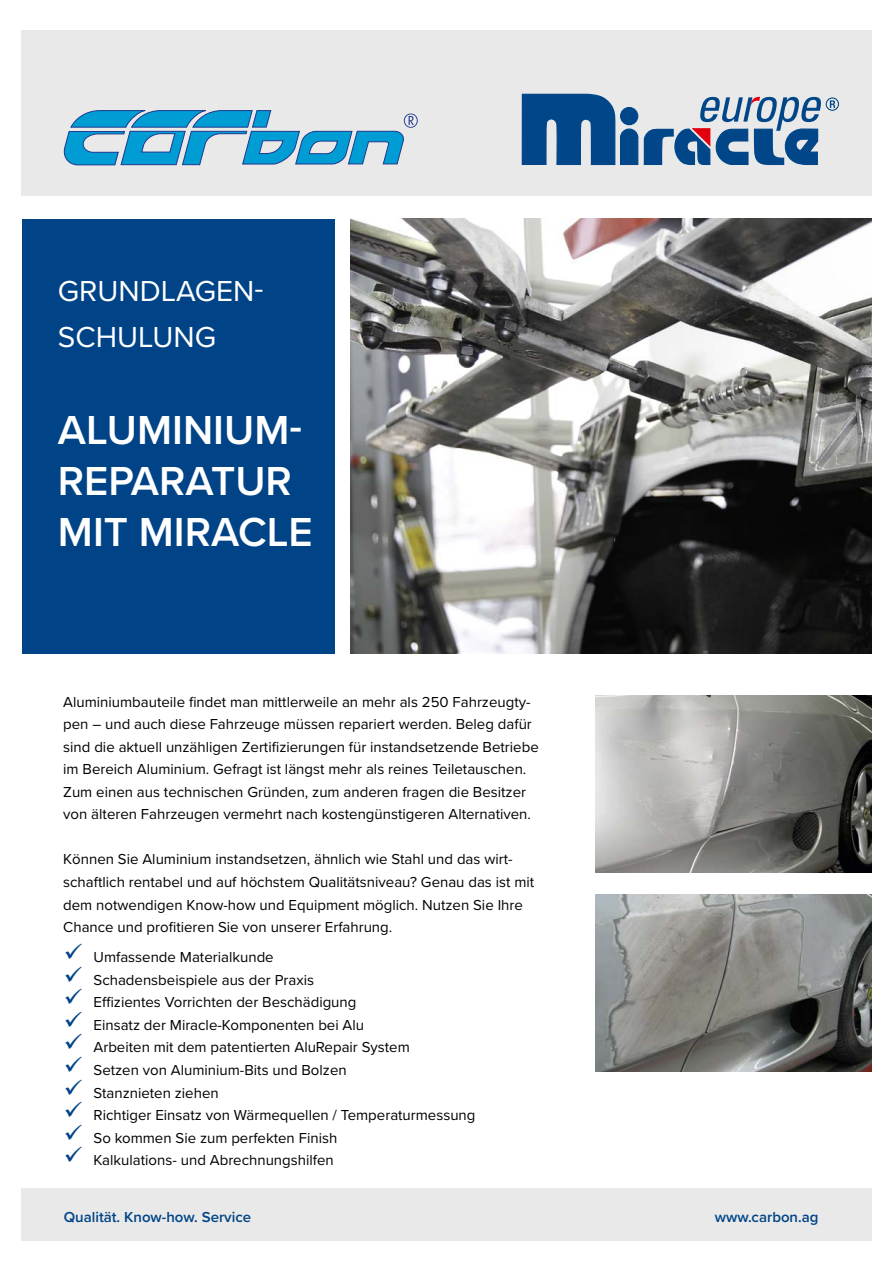
<style>
.page{position:relative;width:893px;height:1263px;background:#fff}
.page>*{position:absolute;margin:0;border:0;box-sizing:border-box;transform-origin:0 0}
.t1{font:600 42px/51px "Proxima Nova";color:#fff}
.t2{font:30px/46px "Proxima Nova";color:#fff}
.t3{font:15px/22.5px "Proxima Nova";color:#000}
.t4{font:600 15px "Proxima Nova";color:#004487}
</style>
<div class="page">
<img style="left:351px;top:219px;width:521px;height:434px">
<div style="left:22px;top:219px;width:313px;height:434px;background:#004487"></div>
<div style="left:21px;top:30px;width:851px;height:165px;background:#e9e9e9"></div>
<div style="left:21px;top:1188px;width:851px;height:52px;background:#e9e9e9"></div>
<img style="left:595px;top:695px;width:277px;height:177px">
<img style="left:595px;top:894px;width:277px;height:177px">
<svg style="left:64px;top:93px;width:775px;height:72px"></svg>
<h2 class="t2" style="left:58px;top:266px;width:207px">GRUNDLAGEN-<br>SCHULUNG</h2>
<h1 class="t1" style="left:58px;top:403px;width:256px">ALUMINIUM-<br>REPARATUR<br>MIT MIRACLE</h1>
<p class="t3" style="left:63px;top:690px;width:477px">Aluminiumbauteile findet man mittlerweile an mehr als 250 Fahrzeugty&shy;pen – und auch diese Fahrzeuge müssen repariert werden. Beleg dafür sind die aktuell unzähligen Zertifizierungen für instandsetzende Betriebe im Bereich Aluminium. Gefragt ist längst mehr als reines Teiletauschen.<br>Zum einen aus technischen Gründen, zum anderen fragen die Besitzer von älteren Fahrzeugen vermehrt nach kostengünstigeren Alternativen.</p>
<p class="t3" style="left:63px;top:847px;width:473px">Können Sie Aluminium instandsetzen, ähnlich wie Stahl und das wirt&shy;schaftlich rentabel und auf höchstem Qualitätsniveau? Genau das ist mit dem notwendigen Know-how und Equipment möglich. Nutzen Sie Ihre Chance und profitieren Sie von unserer Erfahrung.</p>
<p class="t3" style="left:94px;top:945px;width:383px">Umfassende Materialkunde<br>Schadensbeispiele aus der Praxis<br>Effizientes Vorrichten der Beschädigung<br>Einsatz der Miracle-Komponenten bei Alu<br>Arbeiten mit dem patentierten AluRepair System<br>Setzen von Aluminium-Bits und Bolzen<br>Stanznieten ziehen<br>Richtiger Einsatz von Wärmequellen / Temperaturmessung So kommen Sie zum perfekten Finish<br>Kalkulations- und Abrechnungshilfen</p>
<p class="t4" style="left:64px;top:1206px;width:189px">Qualität. Know-how. Service</p>
<p class="t4" style="left:715px;top:1206px;width:105px">www.carbon.ag</p>
</div>
